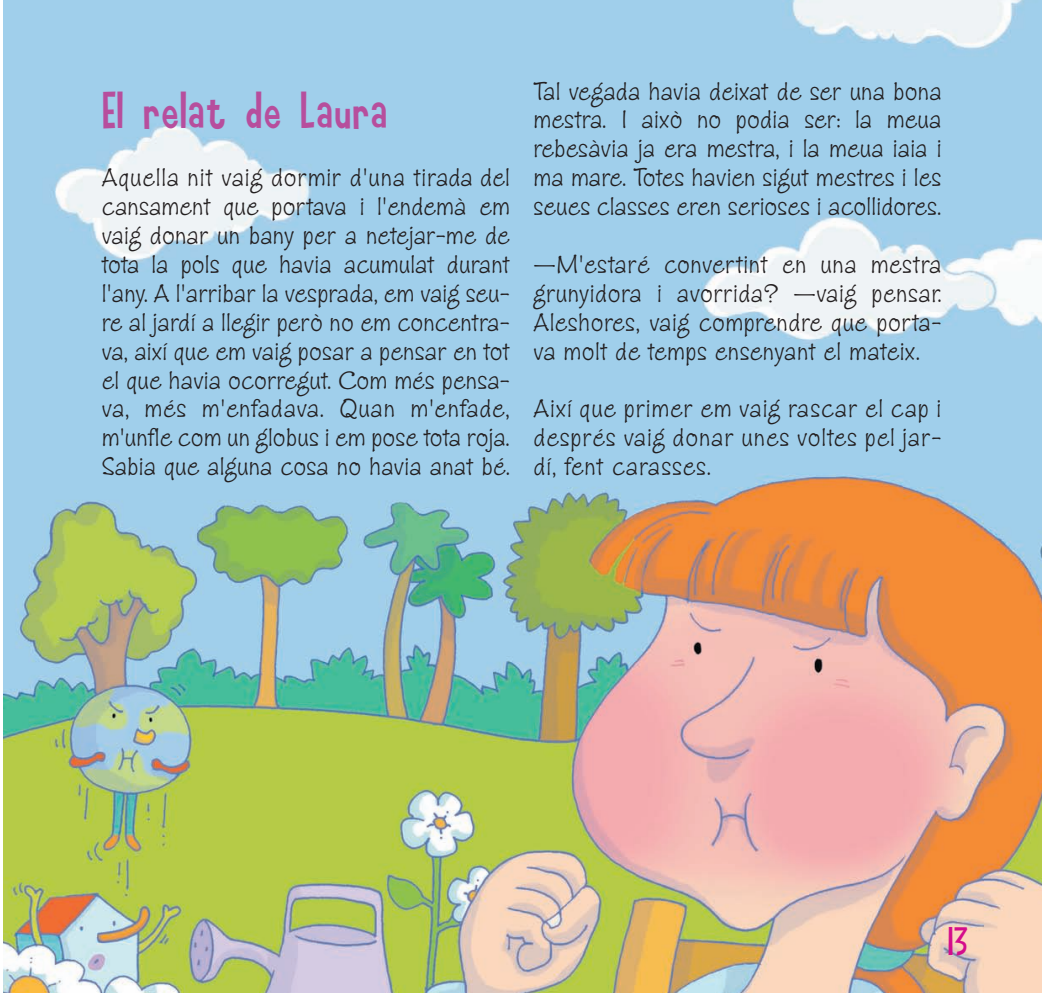
<style>
.page{position:relative;width:1042px;height:993px;background:#fff}
.page>*{position:absolute;margin:0;border:0;box-sizing:border-box;transform-origin:0 0}
.t1{font:45.5px "Smilage";letter-spacing:.06em;color:#b74e9d}
.t2{font:35px "Smilage";color:#d40d8c}
.t3{font:26.25px/28.9px "Zipty Do";letter-spacing:.03em;color:#231f20;text-align:justify}
</style>
<div class="page">
<img style="left:3px;top:0;width:1039px;height:992px">
<h1 class="t1" style="left:102px;top:92px;width:285px">El relat de Laura</h1>
<p class="t3" style="left:102px;top:166px;width:409px">Aquella nit vaig dormir d'una tirada del cansament que portava i l'endemà em vaig donar un bany per a netejar-me de tota la pols que havia acumulat durant l'any. A l'arribar la vesprada, em vaig seu&shy;re al jardí a llegir però no em concentra&shy;va, així que em vaig posar a pensar en tot el que havia ocorregut. Com més pensa&shy;va, més m'enfadava. Quan m'enfade, m'unfle com un globus i em pose tota roja.<br>Sabia que alguna cosa no havia anat bé.</p>
<p class="t3" style="left:534px;top:79px;width:409px">Tal vegada havia deixat de ser una bona mestra. I això no podia ser: la meua rebesàvia ja era mestra, i la meua iaia i ma mare. Totes havien sigut mestres i les seues classes eren serioses i acollidores.</p>
<p class="t3" style="left:534px;top:253px;width:409px">—M'estaré convertint en una mestra grunyidora i avorrida? —vaig pensar.<br>Aleshores, vaig comprendre que porta&shy;va molt de temps ensenyant el mateix.</p>
<p class="t3" style="left:534px;top:397px;width:409px">Així que primer em vaig rascar el cap i després vaig donar unes voltes pel jar&shy;dí, fent carasses.</p>
<h2 class="t2" style="left:948px;top:926px;width:20px">13</h2>
</div>
